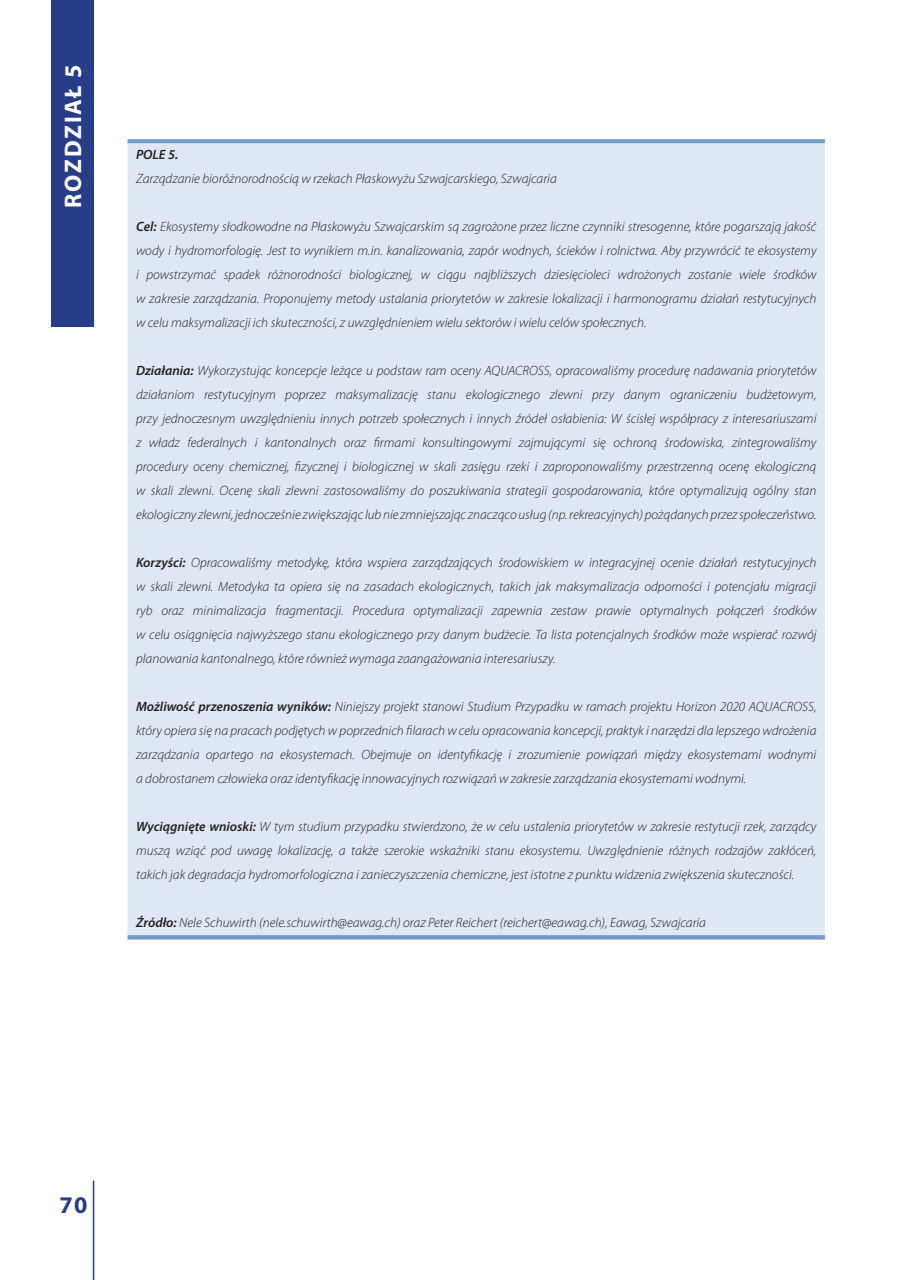
<style>
.page{position:relative;width:910px;height:1280px;background:#fff}
.page>*{position:absolute;margin:0;border:0;box-sizing:border-box;transform-origin:0 0}
.t1{font:700 24px "Myriad Pro";letter-spacing:.07em;color:#fff}
.t2{font:700 24px "Myriad Pro";color:#253e87}
.t3{font:italic 300 13.5px/24px "Myriad Pro";color:#231f20;text-align:justify}
.t4{font:italic 600 13.5px "Myriad Pro";color:#231f20}
.s1{font-weight:600}
</style>
<div class="page">
<hr style="left:93px;top:1181px;width:1px;height:99px;background:#253e87">
<div style="left:51px;top:0;width:43px;height:327px;background:#253e87"></div>
<div style="left:128px;top:139px;width:697px;height:5px;background:#739bcb"></div>
<div style="left:128px;top:143px;width:697px;height:792px;background:#dfe7f3"></div>
<div style="left:128px;top:935px;width:697px;height:5px;background:#739bcb"></div>
<h1 class="t1" style="left:58px;top:208px;width:145px;rotate:-90deg">ROZDZIAŁ 5</h1>
<p class="t4" style="left:136px;top:145px;width:44px">POLE 5.</p>
<p class="t3" style="left:136px;top:166px;width:422px">Zarządzanie bioróżnorodnością w rzekach Płaskowyżu Szwajcarskiego, Szwajcaria</p>
<p class="t3" style="left:136px;top:214px;width:682px"><span class="s1">Cel:</span> Ekosystemy słodkowodne na Płaskowyżu Szwajcarskim są zagrożone przez liczne czynniki stresogenne, które pogarszają jakość wody i hydromorfologię. Jest to wynikiem m.in. kanalizowania, zapór wodnych, ścieków i rolnictwa. Aby przywrócić te ekosystemy i powstrzymać spadek różnorodności biologicznej, w ciągu najbliższych dziesięcioleci wdrożonych zostanie wiele środków w zakresie zarządzania. Proponujemy metody ustalania priorytetów w zakresie lokalizacji i harmonogramu działań restytucyjnych w celu maksymalizacji ich skuteczności, z uwzględnieniem wielu sektorów i wielu celów społecznych.</p>
<p class="t3" style="left:136px;top:358px;width:682px"><span class="s1">Działania:</span> Wykorzystując koncepcje leżące u podstaw ram oceny AQUACROSS, opracowaliśmy procedurę nadawania priorytetów działaniom restytucyjnym poprzez maksymalizację stanu ekologicznego zlewni przy danym ograniczeniu budżetowym, przy jednoczesnym uwzględnieniu innych potrzeb społecznych i innych źródeł osłabienia: W ścisłej współpracy z interesariuszami z władz federalnych i kantonalnych oraz firmami konsultingowymi zajmującymi się ochroną środowiska, zintegrowaliśmy procedury oceny chemicznej, fizycznej i biologicznej w skali zasięgu rzeki i zaproponowaliśmy przestrzenną ocenę ekologiczną w skali zlewni. Ocenę skali zlewni zastosowaliśmy do poszukiwania strategii gospodarowania, które optymalizują ogólny stan ekologiczny zlewni, jednocześnie zwiększając lub nie zmniejszając znacząco usług (np. rekreacyjnych) pożądanych przez społeczeństwo.</p>
<p class="t3" style="left:136px;top:550px;width:682px"><span class="s1">Korzyści:</span> Opracowaliśmy metodykę, która wspiera zarządzających środowiskiem w integracyjnej ocenie działań restytucyjnych w skali zlewni. Metodyka ta opiera się na zasadach ekologicznych, takich jak maksymalizacja odporności i potencjału migracji ryb oraz minimalizacja fragmentacji. Procedura optymalizacji zapewnia zestaw prawie optymalnych połączeń środków w celu osiągnięcia najwyższego stanu ekologicznego przy danym budżecie. Ta lista potencjalnych środków może wspierać rozwój planowania kantonalnego, które również wymaga zaangażowania interesariuszy.</p>
<p class="t3" style="left:136px;top:694px;width:682px"><span class="s1">Możliwość przenoszenia wyników:</span> Niniejszy projekt stanowi Studium Przypadku w ramach projektu Horizon 2020 AQUACROSS, który opiera się na pracach podjętych w poprzednich filarach w celu opracowania koncepcji, praktyk i narzędzi dla lepszego wdrożenia zarządzania opartego na ekosystemach. Obejmuje on identyfikację i zrozumienie powiązań między ekosystemami wodnymi a dobrostanem człowieka oraz identyfikację innowacyjnych rozwiązań w zakresie zarządzania ekosystemami wodnymi.</p>
<p class="t3" style="left:136px;top:814px;width:682px"><span class="s1">Wyciągnięte wnioski:</span> W tym studium przypadku stwierdzono, że w celu ustalenia priorytetów w zakresie restytucji rzek, zarządcy muszą wziąć pod uwagę lokalizację, a także szerokie wskaźniki stanu ekosystemu. Uwzględnienie różnych rodzajów zakłóceń, takich jak degradacja hydromorfologiczna i zanieczyszczenia chemiczne, jest istotne z punktu widzenia zwiększenia skuteczności.</p>
<p class="t3" style="left:136px;top:910px;width:571px"><span class="s1">Źródło:</span> Nele Schuwirth (nele.schuwirth@eawag.ch) oraz Peter Reichert (reichert@eawag.ch), Eawag, Szwajcaria</p>
<h1 class="t2" style="left:59px;top:1189px;width:29px">70</h1>
</div>
